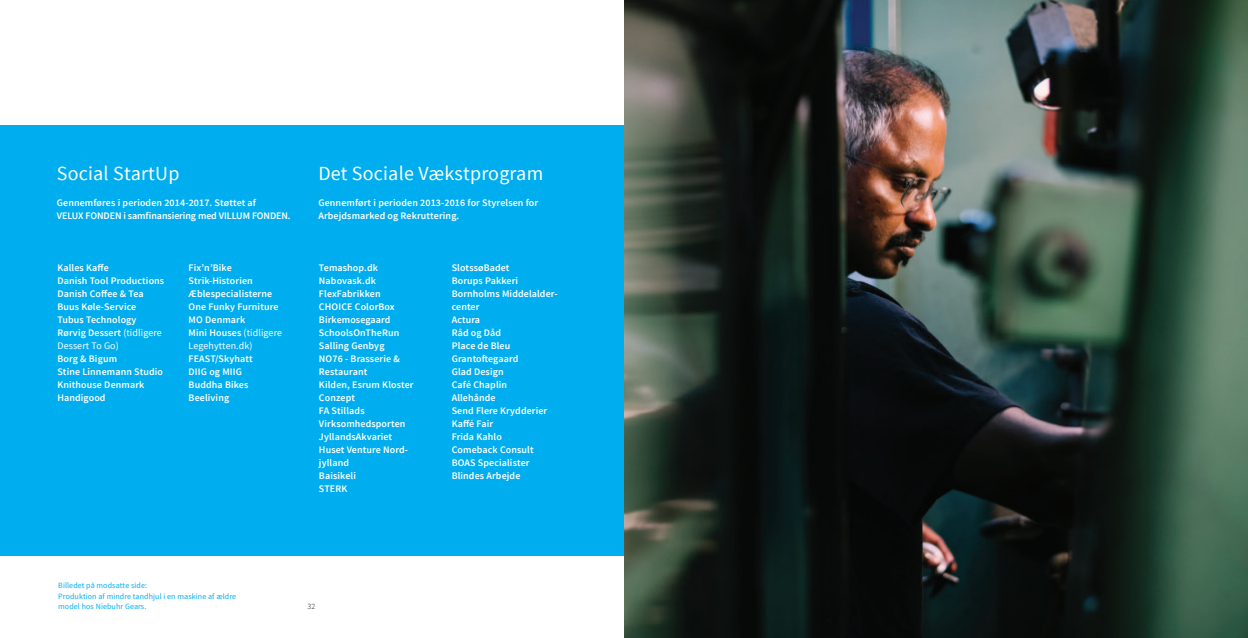
<style>
.page{position:relative;width:1248px;height:638px;background:#fff}
.page>*{position:absolute;margin:0;border:0;box-sizing:border-box;transform-origin:0 0}
.t1{font:20px "Source Sans Pro";letter-spacing:.01em;color:#fff}
.t2{font:600 10px/13px "Source Sans Pro";letter-spacing:.01em;color:#fff}
.t3{font:600 10px/13px "Source Sans Pro";letter-spacing:-.01em;color:#fff}
.t4{font:8px/10.5px "Source Sans Pro";letter-spacing:.01em;color:#00aeef}
.t5{font:300 8px "Source Sans Pro";color:#231f20}
.s1{font-weight:400}
</style>
<div class="page">
<div style="left:0;top:125px;width:624px;height:431px;background:#00aeef"></div>
<img style="left:624px;top:0;width:623px;height:638px">
<h1 class="t1" style="left:57px;top:161px;width:124px">Social StartUp</h1>
<h1 class="t1" style="left:318px;top:161px;width:226px">Det Sociale Vækstprogram</h1>
<p class="t3" style="left:57px;top:196px;width:235px">Gennemføres i perioden 2014-2017. Støttet af<br>VELUX FONDEN i samfinansiering med VILLUM FONDEN.</p>
<p class="t2" style="left:318px;top:196px;width:221px">Gennemført i perioden 2013-2016 for Styrelsen for<br>Arbejdsmarked og Rekruttering.</p>
<p class="t2" style="left:57px;top:261px;width:108px">Kalles Kaffe<br>Danish Tool Productions<br>Danish Coffee &amp; Tea<br>Buus Køle-Service<br>Tubus Technology<br>Rørvig Dessert <span class="s1">(tidligere<br>Dessert To Go)</span></p>
<p class="t2" style="left:57px;top:352px;width:107px">Borg &amp; Bigum<br>Stine Linnemann Studio<br>Knithouse Denmark<br>Handigood</p>
<p class="t2" style="left:188px;top:261px;width:95px">Fix’n’Bike<br>Strik-Historien<br>Æblespecialisterne<br>One Funky Furniture<br>MO Denmark<br>Mini Houses <span class="s1">(tidligere<br>Legehytten.dk)</span></p>
<p class="t2" style="left:188px;top:352px;width:66px">FEAST/Skyhatt<br>DIIG og MIIG<br>Buddha Bikes<br>Beeliving</p>
<p class="t2" style="left:319px;top:261px;width:96px">Temashop.dk<br>Nabovask.dk<br>FlexFabrikken<br>CHOICE ColorBox<br>Birkemosegaard<br>SchoolsOnTheRun<br>Salling Genbyg<br>NO76 - Brasserie &amp;<br>Restaurant<br>Kilden, Esrum Kloster<br>Conzept<br>FA Stillads<br>Virksomhedsporten<br>JyllandsAkvariet<br>Huset Venture Nord&shy;jylland<br>Baisikeli<br>STERK</p>
<p class="t2" style="left:451px;top:261px;width:107px">SlotssøBadet<br>Borups Pakkeri<br>Bornholms Middelalder&shy;center<br>Actura<br>Råd og Dåd<br>Place de Bleu<br>Grantoftegaard<br>Glad Design<br>Café Chaplin<br>Allehånde<br>Send Flere Krydderier<br>Kaffé Fair<br>Frida Kahlo<br>Comeback Consult<br>BOAS Specialister<br>Blindes Arbejde</p>
<p class="t4" style="left:58px;top:580px;width:179px">Billedet på modsatte side:<br>Produktion af mindre tandhjul i en maskine af ældre model hos Niebuhr Gears.</p>
<p class="t5" style="left:307px;top:601px;width:9px">32</p>
</div>
